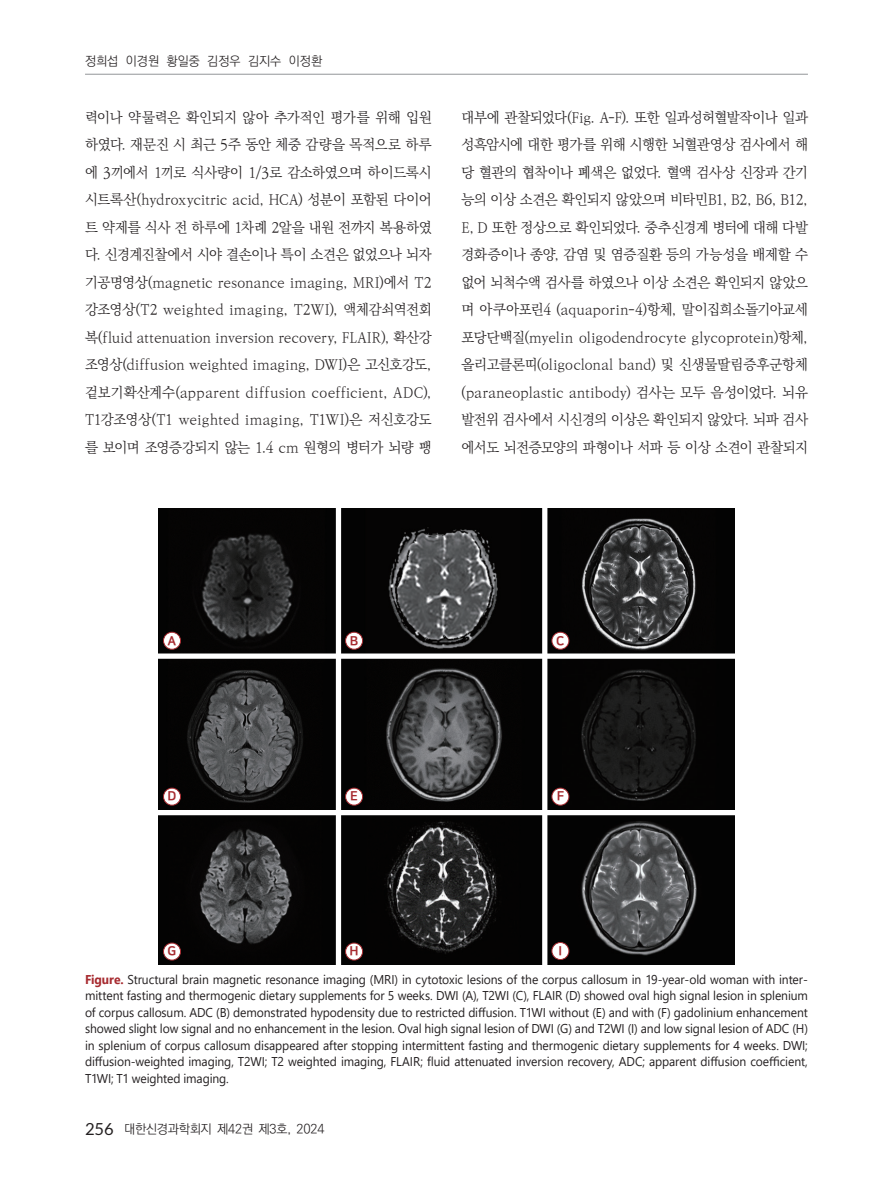
<style>
.page{position:relative;width:893px;height:1191px;background:#fff}
.page>*{position:absolute;margin:0;border:0;box-sizing:border-box;transform-origin:0 0}
.t1{font:300 14.25px/27.5px "Ko Pub World Batang";letter-spacing:-.025em;color:#231f20;text-align:justify}
.t2{font:12.75px/16.5px "Segoe UI";letter-spacing:-.01em;color:#231f20;text-align:justify;scale:.95 1}
.t3{font:300 12.75px "Ko Pub World Dotum";letter-spacing:-.015em;color:#231f20}
.t4{font:12.75px "Nanum Square OTF ac EB";color:#a72b30}
.s1{font-weight:700;color:#a72b30}
.s2{font-family:"Lato";font-weight:400;font-size:16.65px}
</style>
<div class="page">
<hr style="left:85px;top:74px;width:723px;height:1px;background:#939598">
<img style="left:159px;top:508px;width:575px;height:456px">
<div style="left:336px;top:508px;width:5px;height:456px;background:#fff"></div>
<div style="left:123px;top:653px;width:647px;height:6px;background:#fff"></div>
<div style="left:123px;top:810px;width:634px;height:5px;background:#fff"></div>
<div style="left:542px;top:508px;width:5px;height:456px;background:#fff"></div>
<div style="left:163px;top:632px;width:18px;height:17px;background:#fff;border-radius:50%"></div>
<div style="left:163px;top:632px;width:18px;height:17px;border:1px solid #a72b30;border-radius:50%"></div>
<div style="left:163px;top:788px;width:18px;height:17px;background:#fff;border-radius:50%"></div>
<div style="left:163px;top:788px;width:18px;height:17px;border:1px solid #a72b30;border-radius:50%"></div>
<div style="left:163px;top:943px;width:18px;height:17px;background:#fff;border-radius:50%"></div>
<div style="left:163px;top:943px;width:18px;height:17px;border:1px solid #a72b30;border-radius:50%"></div>
<div style="left:346px;top:632px;width:17px;height:17px;background:#fff;border-radius:50%"></div>
<div style="left:345px;top:632px;width:18px;height:17px;border:1px solid #a72b30;border-radius:50%"></div>
<div style="left:346px;top:788px;width:17px;height:17px;background:#fff;border-radius:50%"></div>
<div style="left:345px;top:788px;width:18px;height:17px;border:1px solid #a72b30;border-radius:50%"></div>
<div style="left:346px;top:943px;width:17px;height:17px;background:#fff;border-radius:50%"></div>
<div style="left:345px;top:943px;width:18px;height:17px;border:1px solid #a72b30;border-radius:50%"></div>
<div style="left:552px;top:632px;width:17px;height:17px;background:#fff;border-radius:50%"></div>
<div style="left:552px;top:632px;width:17px;height:17px;border:1px solid #a72b30;border-radius:50%"></div>
<div style="left:552px;top:788px;width:17px;height:17px;background:#fff;border-radius:50%"></div>
<div style="left:552px;top:788px;width:17px;height:17px;border:1px solid #a72b30;border-radius:50%"></div>
<div style="left:552px;top:942px;width:17px;height:17px;background:#fff;border-radius:50%"></div>
<div style="left:552px;top:942px;width:17px;height:17px;border:1px solid #a72b30;border-radius:50%"></div>
<p class="t3" style="left:85px;top:52px;width:239px">정희섭 이경원 황일중 김정우 김지수 이정환</p>
<p class="t1" style="left:85px;top:104px;width:348px">력이나 약물력은 확인되지 않아 추가적인 평가를 위해 입원 하였다. 재문진 시 최근 5주 동안 체중 감량을 목적으로 하루 에 3끼에서 1끼로 식사량이 1/3로 감소하였으며 하이드록시 시트록산(hydroxycitric acid, HCA) 성분이 포함된 다이어 트 약제를 식사 전 하루에 1차례 2알을 내원 전까지 복용하였 다. 신경계진찰에서 시야 결손이나 특이 소견은 없었으나 뇌자 기공명영상(magnetic resonance imaging, MRI)에서 T2 강조영상(T2 weighted imaging, T2WI), 액체감쇠역전회 복(fluid attenuation inversion recovery, FLAIR), 확산강 조영상(diffusion weighted imaging, DWI)은 고신호강도, 겉보기확산계수(apparent diffusion coefficient, ADC), T1강조영상(T1 weighted imaging, T1WI)은 저신호강도 를 보이며 조영증강되지 않는 1.4 cm 원형의 병터가 뇌량 팽</p>
<p class="t1" style="left:461px;top:104px;width:348px">대부에 관찰되었다(Fig. A-F). 또한 일과성허혈발작이나 일과 성흑암시에 대한 평가를 위해 시행한 뇌혈관영상 검사에서 해 당 혈관의 협착이나 폐색은 없었다. 혈액 검사상 신장과 간기 능의 이상 소견은 확인되지 않았으며 비타민B1, B2, B6, B12, E, D 또한 정상으로 확인되었다. 중추신경계 병터에 대해 다발 경화증이나 종양, 감염 및 염증질환 등의 가능성을 배제할 수 없어 뇌척수액 검사를 하였으나 이상 소견은 확인되지 않았으 며 아쿠아포린4 (aquaporin-4)항체, 말이집희소돌기아교세 포당단백질(myelin oligodendrocyte glycoprotein)항체, 올리고클론띠(oligoclonal band) 및 신생물딸림증후군항체 (paraneoplastic antibody) 검사는 모두 음성이었다. 뇌유 발전위 검사에서 시신경의 이상은 확인되지 않았다. 뇌파 검사 에서도 뇌전증모양의 파형이나 서파 등 이상 소견이 관찰되지</p>
<p class="t4" style="left:168px;top:633px;width:10px">A</p>
<p class="t4" style="left:350px;top:633px;width:10px">B</p>
<p class="t4" style="left:556px;top:633px;width:10px">C</p>
<p class="t4" style="left:168px;top:789px;width:10px">D</p>
<p class="t4" style="left:350px;top:789px;width:9px">E</p>
<p class="t4" style="left:557px;top:789px;width:9px">F</p>
<p class="t4" style="left:168px;top:944px;width:10px">G</p>
<p class="t4" style="left:349px;top:944px;width:11px">H</p>
<p class="t4" style="left:559px;top:943px;width:5px">I</p>
<p class="t2" style="left:85px;top:969px;width:762px"><span class="s1">Figure.</span> Structural brain magnetic resonance imaging (MRI) in cytotoxic lesions of the corpus callosum in 19-year-old woman with inter&shy;mittent fasting and thermogenic dietary supplements for 5 weeks. DWI (A), T2WI (C), FLAIR (D) showed oval high signal lesion in splenium of corpus callosum. ADC (B) demonstrated hypodensity due to restricted diffusion. T1WI without (E) and with (F) gadolinium enhancement showed slight low signal and no enhancement in the lesion. Oval high signal lesion of DWI (G) and T2WI (I) and low signal lesion of ADC (H) in splenium of corpus callosum disappeared after stopping intermittent fasting and thermogenic dietary supplements for 4 weeks. DWI; diffusion-weighted imaging, T2WI; T2 weighted imaging, FLAIR; fluid attenuated inversion recovery, ADC; apparent diffusion coefficient, T1WI; T1 weighted imaging.</p>
<p class="t3" style="left:85px;top:1120px;width:241px"><span class="s2">256</span> 대한신경과학회지 제42권 제3호, 2024</p>
</div>
